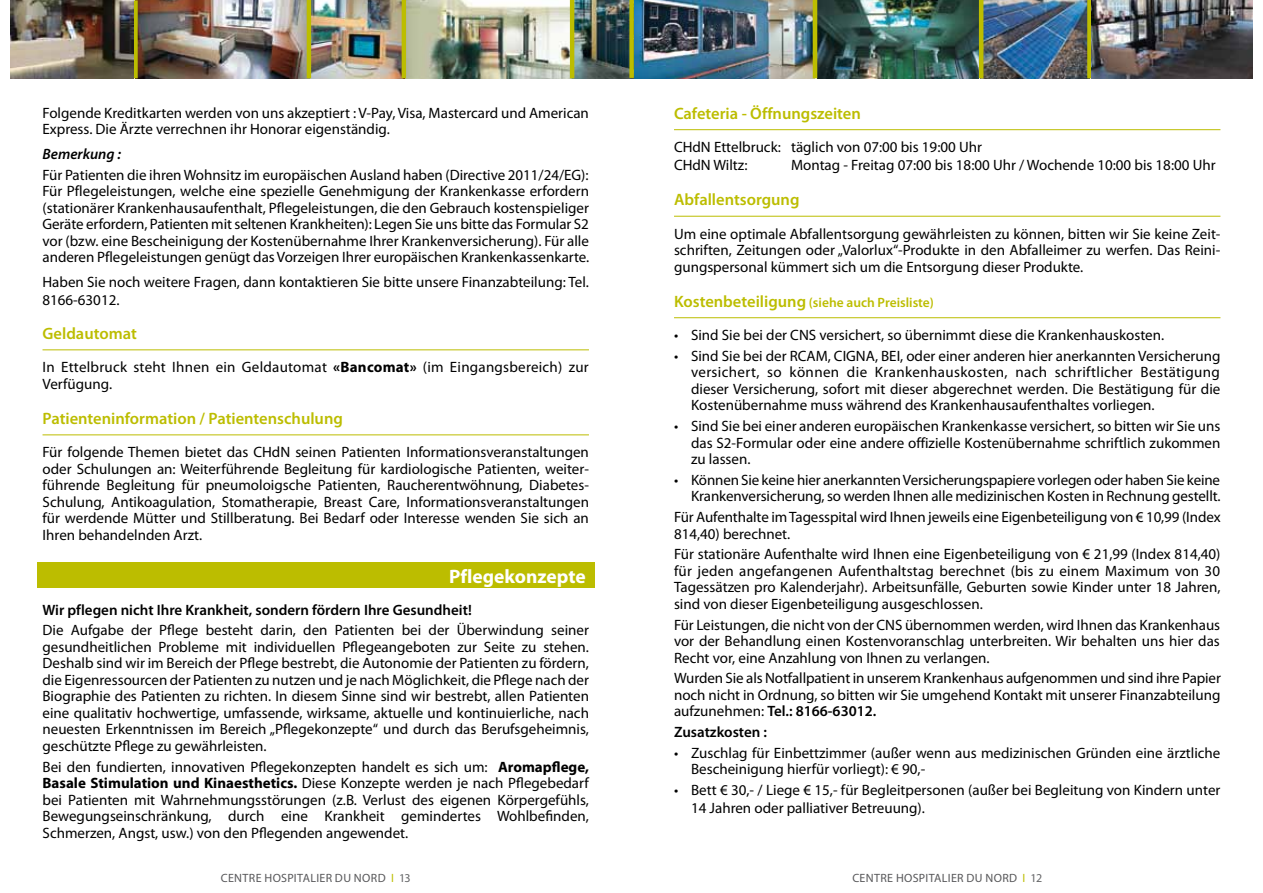
<style>
.page{position:relative;width:1263px;height:893px;background:#fff}
.page>*{position:absolute;margin:0;border:0;box-sizing:border-box;transform-origin:0 0}
.t1{font:700 19.5px "Myriad Pro";color:#fff}
.t2{font:600 16.5px "Myriad Pro";color:#bcbd00}
.t3{font:15px/16.5px "Myriad Pro";color:#000;text-align:justify}
.t4{font:600 15px "Myriad Pro";color:#000}
.t5{font:italic 600 15px "Myriad Pro";color:#000}
.t6{font:600 13.5px "Myriad Pro";color:#bcbd00}
.t7{font:12px "Myriad Pro";color:#58585a}
.t8{font:12px "Myriad Pro";color:#646567}
.s1{font-weight:700}
.s2{color:#bcbd00}
.s3{font-size:16.5px}
.s4{font-weight:600}
</style>
<div class="page">
<img style="left:634px;top:0;width:179px;height:78px">
<img style="left:983px;top:0;width:104px;height:78px">
<div style="left:1087px;top:0;width:5px;height:78px;background:#bcbd00"></div>
<img style="left:817px;top:0;width:162px;height:78px">
<hr style="left:979px;top:0;width:4px;height:78px;background:#bcbd00">
<img style="left:138px;top:0;width:169px;height:78px">
<img style="left:406px;top:0;width:164px;height:78px">
<img style="left:311px;top:0;width:91px;height:78px">
<hr style="left:307px;top:0;width:4px;height:78px;background:#bcbd00">
<hr style="left:402px;top:0;width:4px;height:78px;background:#bcbd00">
<img style="left:574px;top:0;width:55px;height:78px">
<hr style="left:570px;top:0;width:4px;height:78px;background:#bcbd00">
<div style="left:629px;top:0;width:5px;height:78px;background:#bcbd00"></div>
<hr style="left:813px;top:0;width:4px;height:78px;background:#bcbd00">
<div style="left:133px;top:0;width:5px;height:78px;background:#bcbd00"></div>
<img style="left:10px;top:0;width:123px;height:78px">
<img style="left:1092px;top:0;width:160px;height:78px">
<hr style="left:43px;top:349px;width:546px;height:1px;background:#bcbd00">
<hr style="left:43px;top:434px;width:546px;height:1px;background:#bcbd00">
<hr style="left:674px;top:129px;width:546px;height:1px;background:#bcbd00">
<hr style="left:674px;top:216px;width:546px;height:1px;background:#bcbd00">
<hr style="left:674px;top:317px;width:546px;height:1px;background:#bcbd00">
<div style="left:37px;top:563px;width:557px;height:25px;background:#bcbd00"></div>
<p class="t3" style="left:43px;top:104px;width:548px">Folgende Kreditkarten werden von uns akzeptiert : V-Pay, Visa, Mastercard und American<br>Express. Die Ärzte verrechnen ihr Honorar eigenständig.</p>
<p class="t5" style="left:43px;top:144px;width:80px">Bemerkung :</p>
<p class="t3" style="left:43px;top:166px;width:548px">Für Patienten die ihren Wohnsitz im europäischen Ausland haben (Directive 2011/24/EG):<br>Für Pflegeleistungen, welche eine spezielle Genehmigung der Krankenkasse erfordern (stationärer Krankenhausaufenthalt, Pflegeleistungen, die den Gebrauch kostenspieliger Geräte erfordern, Patienten mit seltenen Krankheiten): Legen Sie uns bitte das Formular S2 vor (bzw. eine Bescheinigung der Kostenübernahme Ihrer Krankenversicherung). Für alle anderen Pflegeleistungen genügt das Vorzeigen Ihrer europäischen Krankenkassenkarte.</p>
<p class="t3" style="left:43px;top:273px;width:548px;line-height:18px">Haben Sie noch weitere Fragen, dann kontaktieren Sie bitte unsere Finanzabteilung: Tel.<br>8166-63012.</p>
<p class="t2" style="left:43px;top:323px;width:96px">Geldautomat</p>
<p class="t3" style="left:43px;top:359px;width:548px">In Ettelbruck steht Ihnen ein Geldautomat <span class="s1">«Bancomat»</span> (im Eingangsbereich) zur<br>Verfügung.</p>
<p class="t2" style="left:43px;top:408px;width:302px">Patienteninformation / Patientenschulung</p>
<p class="t3" style="left:43px;top:444px;width:548px">Für folgende Themen bietet das CHdN seinen Patienten Informationsveranstaltungen oder Schulungen an: Weiterführende Begleitung für kardiologische Patienten, weiter&shy;führende Begleitung für pneumoloigsche Patienten, Raucherentwöhnung, Diabetes-Schulung, Antikoagulation, Stomatherapie, Breast Care, Informationsveranstaltungen für werdende Mütter und Stillberatung. Bei Bedarf oder Interesse wenden Sie sich an Ihren behandelnden Arzt.</p>
<h1 class="t1" style="left:449px;top:563px;width:138px">Pflegekonzepte</h1>
<p class="t4" style="left:43px;top:600px;width:431px">Wir pflegen nicht Ihre Krankheit, sondern fördern Ihre Gesundheit!</p>
<p class="t3" style="left:43px;top:622px;width:548px">Die Aufgabe der Pflege besteht darin, den Patienten bei der Überwindung seiner gesundheitlichen Probleme mit individuellen Pflegeangeboten zur Seite zu stehen.<br>Deshalb sind wir im Bereich der Pflege bestrebt, die Autonomie der Patienten zu fördern, die Eigenressourcen der Patienten zu nutzen und je nach Möglichkeit, die Pflege nach der Biographie des Patienten zu richten. In diesem Sinne sind wir bestrebt, allen Patienten eine qualitativ hochwertige, umfassende, wirksame, aktuelle und kontinuierliche, nach neuesten Erkenntnissen im Bereich „Pflegekonzepte“ und durch das Berufsgeheimnis, geschützte Pflege zu gewährleisten.</p>
<p class="t3" style="left:43px;top:758px;width:548px">Bei den fundierten, innovativen Pflegekonzepten handelt es sich um: <span class="s1">Aromapflege, Basale Stimulation und Kinaesthetics.</span> Diese Konzepte werden je nach Pflegebedarf bei Patienten mit Wahrnehmungsstörungen (z.B. Verlust des eigenen Körpergefühls, Bewegungseinschränkung, durch eine Krankheit gemindertes Wohlbefinden, Schmerzen, Angst, usw.) von den Pflegenden angewendet.</p>
<p class="t7" style="left:221px;top:871px;width:8px">centre</p>
<p class="t7" style="left:264px;top:871px;width:8px">hospitalier</p>
<p class="t7" style="left:335px;top:871px;width:28px">du nord</p>
<p class="t8" style="left:391px;top:871px;width:21px"><span class="s2">I</span> 13</p>
<p class="t2" style="left:674px;top:103px;width:188px">Cafeteria - Öffnungszeiten</p>
<p class="t3" style="left:674px;top:138px;width:309px;line-height:18px">CHdN Ettelbruck: täglich von 07:00 bis 19:00 Uhr<br>CHdN Wiltz:</p>
<p class="t3" style="left:791px;top:157px;width:426px">Montag - Freitag 07:00 bis 18:00 Uhr / Wochende 10:00 bis 18:00 Uhr</p>
<p class="t2" style="left:674px;top:189px;width:127px">Abfallentsorgung</p>
<p class="t3" style="left:674px;top:225px;width:548px">Um eine optimale Abfallentsorgung gewährleisten zu können, bitten wir Sie keine Zeit&shy;schriften, Zeitungen oder „Valorlux“-Produkte in den Abfalleimer zu werfen. Das Reini&shy;gungspersonal kümmert sich um die Entsorgung dieser Produkte.</p>
<p class="t6" style="left:674px;top:294px;width:261px"><span class="s3">Kostenbeteiligung</span> (siehe auch Preisliste)</p>
<p class="t3" style="left:674px;top:327px;width:492px">• Sind Sie bei der CNS versichert, so übernimmt diese die Krankenhauskosten.</p>
<p class="t3" style="left:691px;top:347px;width:531px;text-indent:-17px">• Sind Sie bei der RCAM, CIGNA, BEI, oder einer anderen hier anerkannten Versicherung versichert, so können die Krankenhauskosten, nach schriftlicher Bestätigung dieser Versicherung, sofort mit dieser abgerechnet werden. Die Bestätigung für die Kostenübernahme muss während des Krankenhausaufenthaltes vorliegen.</p>
<p class="t3" style="left:691px;top:418px;width:531px;text-indent:-17px">• Sind Sie bei einer anderen europäischen Krankenkasse versichert, so bitten wir Sie uns das S2-Formular oder eine andere offizielle Kostenübernahme schriftlich zukommen zu lassen.</p>
<p class="t3" style="left:674px;top:471px;width:548px;text-align:right">• Können Sie keine hier anerkannten Versicherungspapiere vorlegen oder haben Sie keine<br>Krankenversicherung, so werden Ihnen alle medizinischen Kosten in Rechnung gestellt.</p>
<p class="t3" style="left:674px;top:509px;width:548px">Für Aufenthalte im Tagesspital wird Ihnen jeweils eine Eigenbeteiligung von € 10,99 (Index<br>814,40) berechnet.</p>
<p class="t3" style="left:674px;top:546px;width:548px">Für stationäre Aufenthalte wird Ihnen eine Eigenbeteiligung von € 21,99 (Index 814,40) für jeden angefangenen Aufenthaltstag berechnet (bis zu einem Maximum von 30<br>Tagessätzen pro Kalenderjahr). Arbeitsunfälle, Geburten sowie Kinder unter 18 Jahren, sind von dieser Eigenbeteiligung ausgeschlossen.</p>
<p class="t3" style="left:674px;top:616px;width:548px">Für Leistungen, die nicht von der CNS übernommen werden, wird Ihnen das Krankenhaus vor der Behandlung einen Kostenvoranschlag unterbreiten. Wir behalten uns hier das Recht vor, eine Anzahlung von Ihnen zu verlangen.</p>
<p class="t3" style="left:674px;top:670px;width:548px">Wurden Sie als Notfallpatient in unserem Krankenhaus aufgenommen und sind ihre Papier noch nicht in Ordnung, so bitten wir Sie umgehend Kontakt mit unserer Finanzabteilung aufzunehmen: <span class="s4">Tel.: 8166-63012.</span></p>
<p class="t4" style="left:674px;top:723px;width:95px">Zusatzkosten :</p>
<p class="t3" style="left:691px;top:744px;width:531px;text-indent:-17px">• Zuschlag für Einbettzimmer (außer wenn aus medizinischen Gründen eine ärztliche<br>Bescheinigung hierfür vorliegt): € 90,-</p>
<p class="t3" style="left:691px;top:781px;width:531px;line-height:18px;text-indent:-17px">• Bett € 30,- / Liege € 15,- für Begleitpersonen (außer bei Begleitung von Kindern unter<br>14 Jahren oder palliativer Betreuung).</p>
<p class="t7" style="left:852px;top:871px;width:8px">centre</p>
<p class="t7" style="left:896px;top:871px;width:8px">hospitalier</p>
<p class="t7" style="left:966px;top:871px;width:28px">du nord</p>
<p class="t8" style="left:1022px;top:871px;width:21px"><span class="s2">I</span> 12</p>
</div>
